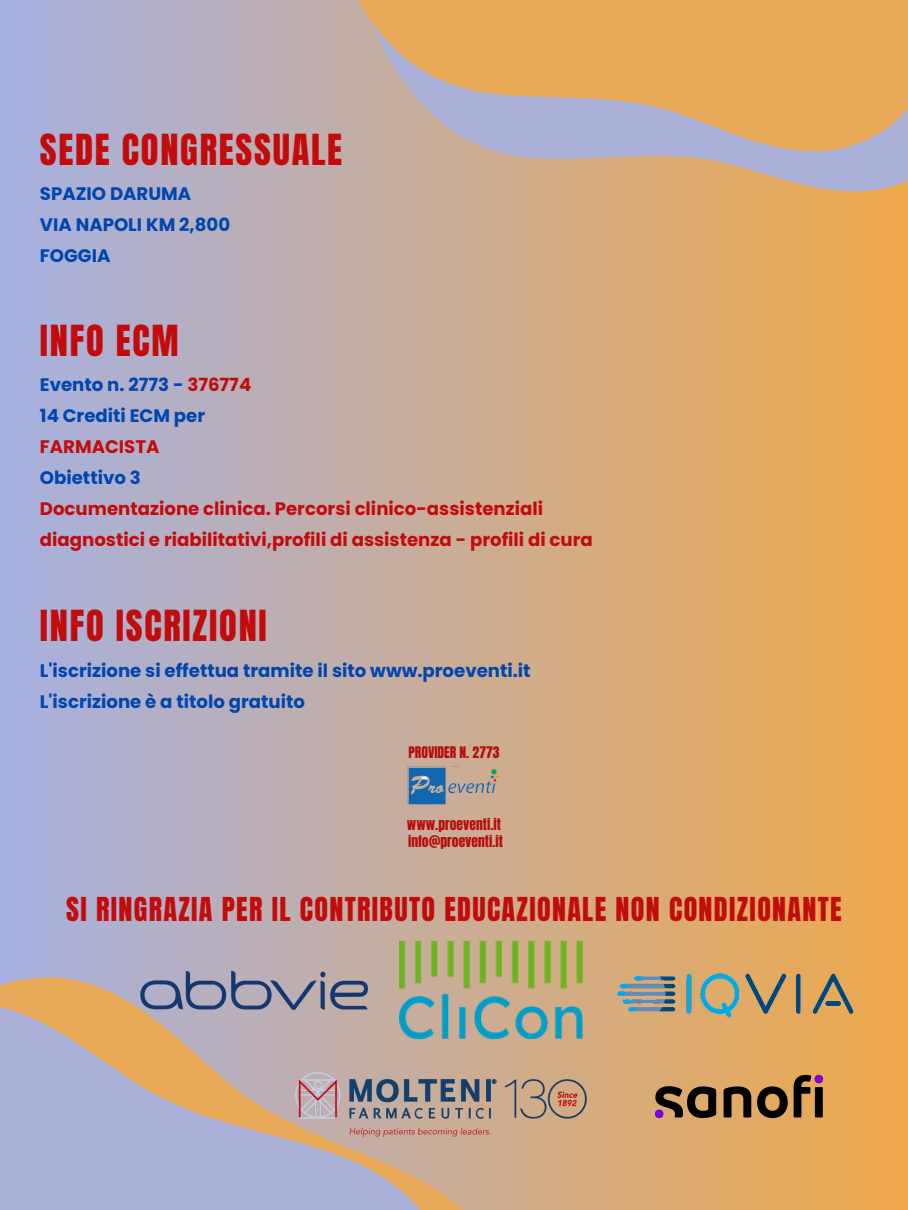
<style>
.page{position:relative;width:908px;height:1210px;background:#fff}
.page>*{position:absolute;margin:0;border:0;box-sizing:border-box;transform-origin:0 0}
.t1{font:36.4px "Anton";letter-spacing:.05em;color:#c20c0c}
.t2{font:28px "Anton";letter-spacing:.05em;color:#c20c0c}
.t3{font:700 18.13px/31px "Poppins";color:#0146ae}
.t4{font:700 18.13px/31px "Poppins";color:#c20c0c}
.t5{font:13.61px "Anton";color:#b80d0d}
.t6{font:13.58px/16.3px "Anton";color:#b80d0d}
.s1{color:#c20c0c}
</style>
<div class="page">
<div style="left:0;top:0;width:907px;height:1210px;background:linear-gradient(to right,#a6b1e1,#eea84a)"></div>
<svg style="left:231px;top:0;width:676px;height:280px;background:#d1ab86"></svg>
<svg style="left:0;top:837px;width:653px;height:373px;background:#c5ad9d"></svg>
<svg style="left:0;top:910px;width:567px;height:300px;background:#bdadaf"></svg>
<svg style="left:251px;top:0;width:656px;height:201px;background:#d0ab88"></svg>
<img style="left:407px;top:766px;width:94px;height:39px">
<img style="left:140px;top:971px;width:228px;height:39px">
<img style="left:623px;top:1043px;width:230px;height:106px">
<img style="left:614px;top:971px;width:249px;height:53px">
<img style="left:399px;top:942px;width:183px;height:97px">
<img style="left:295px;top:1072px;width:291px;height:65px">
<h1 class="t1" style="left:40px;top:124px;width:304px">SEDE CONGRESSUALE</h1>
<p class="t3" style="left:40px;top:179px;width:192px">SPAZIO DARUMA<br>VIA NAPOLI KM 2,800<br>FOGGIA</p>
<h1 class="t1" style="left:40px;top:314px;width:140px">INFO ECM</h1>
<p class="t3" style="left:40px;top:369px;width:213px">Evento n. 2773 - <span class="s1">376774<br></span>14 Crediti ECM per</p>
<p class="t4" style="left:40px;top:431px;width:121px">FARMACISTA</p>
<p class="t3" style="left:40px;top:462px;width:102px">Obiettivo 3</p>
<p class="t4" style="left:40px;top:493px;width:554px">Documentazione clinica. Percorsi clinico-assistenziali diagnostici e riabilitativi,profili di assistenza - profili di cura</p>
<h1 class="t1" style="left:40px;top:600px;width:228px">INFO ISCRIZIONI</h1>
<p class="t3" style="left:40px;top:655px;width:492px">L'iscrizione si effettua tramite il sito www.proeventi.it<br>L'iscrizione è a titolo gratuito</p>
<p class="t5" style="left:408px;top:742px;width:92px">PROVIDER N. 2773</p>
<p class="t6" style="left:407px;top:816px;width:97px">www.proeventi.it info@proeventi.it</p>
<h2 class="t2" style="left:66px;top:889px;width:776px">SI RINGRAZIA PER IL CONTRIBUTO EDUCAZIONALE NON CONDIZIONANTE</h2>
</div>
